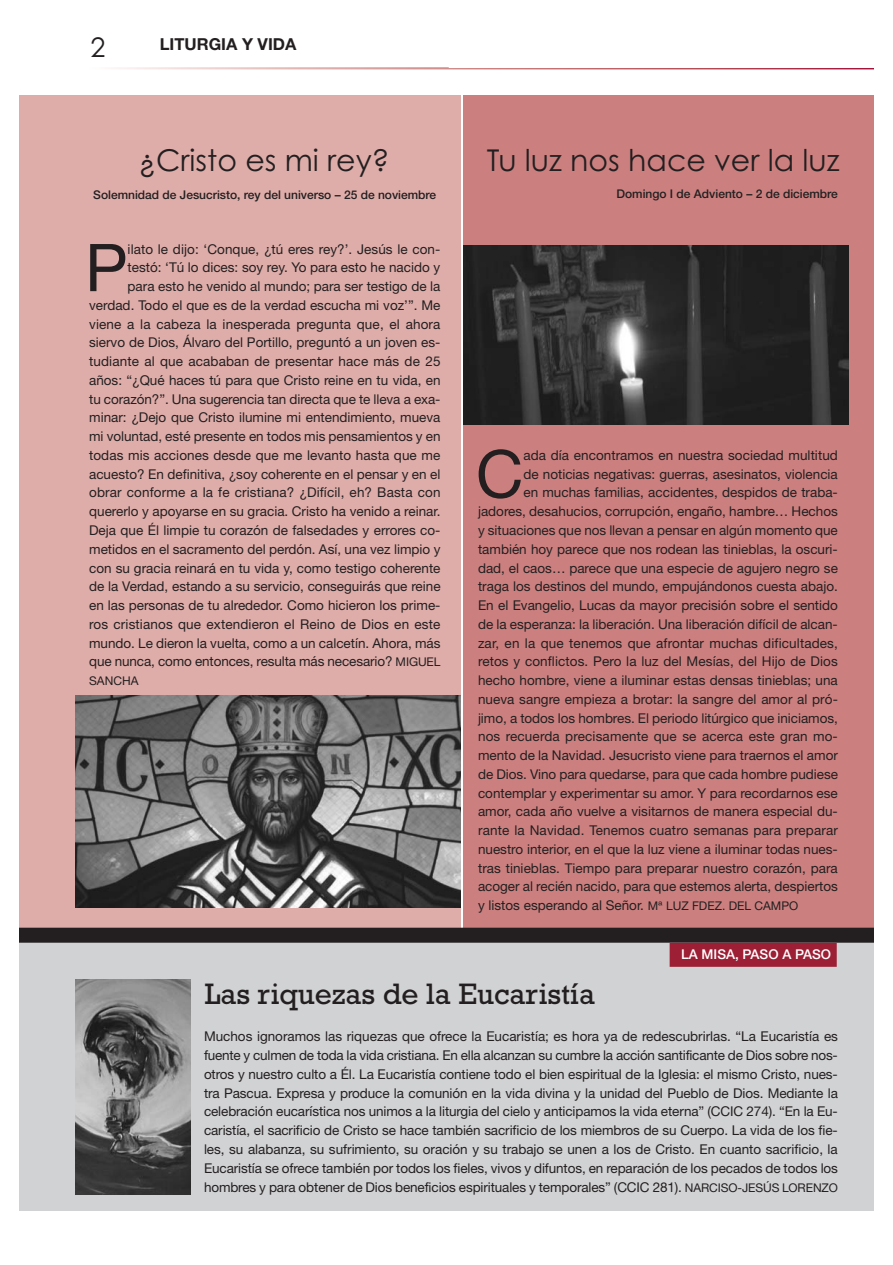
<style>
.page{position:relative;width:893px;height:1265px;background:#fff}
.page>*{position:absolute;margin:0;border:0;box-sizing:border-box;transform-origin:0 0}
.t1{font:66px "Helvetica Neue";color:#231f20}
.t2{font:30px "Century Gothic";color:#231f20}
.t3{font:30px "Rockwell";color:#231f20}
.t4{font:27px "Century Gothic";color:#231f20}
.t5{font:700 16.5px "Helvetica Neue";color:#231f20}
.t6{font:13.5px/18.8px "Helvetica Neue";color:#231f20;text-align:right}
.t7{font:500 13.5px "Helvetica Neue";color:#fff}
.t8{font:500 12px "Helvetica Neue";color:#231f20}
.t9{font:12px "Helvetica Neue";color:#231f20}
.s1{font-size:12px}
</style>
<div class="page">
<div style="left:20px;top:930px;width:853px;height:280px;background:#d1d2d4"></div>
<div style="left:463px;top:96px;width:410px;height:832px;background:#cb807f"></div>
<img style="left:117px;top:67px;width:756px;height:2px">
<div style="left:20px;top:95px;width:440px;height:833px;background:#deada9"></div>
<img style="left:75px;top:979px;width:115px;height:216px">
<img style="left:75px;top:695px;width:385px;height:212px">
<img style="left:463px;top:245px;width:385px;height:179px">
<div style="left:20px;top:927px;width:853px;height:15px;background:#231f20"></div>
<div style="left:669px;top:942px;width:167px;height:24px;background:#9d1f35"></div>
<h3 class="t4" style="left:91px;top:37px;width:16px">2</h3>
<p class="t5" style="left:160px;top:38px;width:138px">LITURGIA Y VIDA</p>
<h2 class="t2" style="left:138px;top:149px;width:253px">¿Cristo es mi rey?</h2>
<p class="t8" style="left:93px;top:191px;width:344px">Solemnidad de Jesucristo, rey del universo – 25 de noviembre</p>
<p class="t6" style="left:89px;top:241px;width:353px">ilato le dijo: ‘Conque, ¿tú eres rey?’. Jesús le con-<br>testó: ‘Tú lo dices: soy rey. Yo para esto he nacido y<br>para esto he venido al mundo; para ser testigo de la verdad. Todo el que es de la verdad escucha mi voz’”. Me viene a la cabeza la inesperada pregunta que, el ahora siervo de Dios, Álvaro del Portillo, preguntó a un joven es&shy;tudiante al que acababan de presentar hace más de 25 años: “¿Qué haces tú para que Cristo reine en tu vida, en tu corazón?”. Una sugerencia tan directa que te lleva a exa&shy;minar: ¿Dejo que Cristo ilumine mi entendimiento, mueva mi voluntad, esté presente en todos mis pensamientos y en todas mis acciones desde que me levanto hasta que me acuesto? En definitiva, ¿soy coherente en el pensar y en el obrar conforme a la fe cristiana? ¿Difícil, eh? Basta con quererlo y apoyarse en su gracia. Cristo ha venido a reinar.<br>Deja que Él limpie tu corazón de falsedades y errores co&shy;metidos en el sacramento del perdón. Así, una vez limpio y con su gracia reinará en tu vida y, como testigo coherente de la Verdad, estando a su servicio, conseguirás que reine en las personas de tu alrededor. Como hicieron los prime&shy;ros cristianos que extendieron el Reino de Dios en este mundo. Le dieron la vuelta, como a un calcetín. Ahora, más que nunca, como entonces, resulta más necesario? <span class="s1">MIGUEL</span></p>
<p class="t9" style="left:89px;top:676px;width:51px">SANCHA</p>
<h1 class="t1" style="left:85px;top:244px;width:44px">P</h1>
<h2 class="t2" style="left:487px;top:149px;width:354px">Tu luz nos hace ver la luz</h2>
<p class="t8" style="left:616px;top:189px;width:223px">Domingo I de Adviento – 2 de diciembre</p>
<h1 class="t1" style="left:476px;top:450px;width:49px">C</h1>
<p class="t6" style="left:523px;top:447px;width:316px">ada día encontramos en nuestra sociedad multitud</p>
<p class="t6" style="left:523px;top:466px;width:316px">de noticias negativas: guerras, asesinatos, violencia</p>
<p class="t6" style="left:523px;top:484px;width:316px">en muchas familias, accidentes, despidos de traba-</p>
<p class="t6" style="left:478px;top:503px;width:361px">jadores, desahucios, corrupción, engaño, hambre… Hechos</p>
<p class="t6" style="left:478px;top:522px;width:361px">y situaciones que nos llevan a pensar en algún momento que</p>
<p class="t6" style="left:478px;top:541px;width:361px">también hoy parece que nos rodean las tinieblas, la oscuri-</p>
<p class="t6" style="left:478px;top:559px;width:361px">dad, el caos… parece que una especie de agujero negro se</p>
<p class="t6" style="left:478px;top:578px;width:361px">traga los destinos del mundo, empujándonos cuesta abajo.</p>
<p class="t6" style="left:478px;top:597px;width:361px">En el Evangelio, Lucas da mayor precisión sobre el sentido</p>
<p class="t6" style="left:478px;top:616px;width:361px">de la esperanza: la liberación. Una liberación difícil de alcan-</p>
<p class="t6" style="left:478px;top:634px;width:361px">zar, en la que tenemos que afrontar muchas dificultades,</p>
<p class="t6" style="left:478px;top:653px;width:361px">retos y conflictos. Pero la luz del Mesías, del Hijo de Dios</p>
<p class="t6" style="left:478px;top:672px;width:361px">hecho hombre, viene a iluminar estas densas tinieblas; una</p>
<p class="t6" style="left:478px;top:691px;width:361px">nueva sangre empieza a brotar: la sangre del amor al pró-</p>
<p class="t6" style="left:478px;top:709px;width:361px">jimo, a todos los hombres. El periodo litúrgico que iniciamos,</p>
<p class="t6" style="left:478px;top:728px;width:361px">nos recuerda precisamente que se acerca este gran mo-</p>
<p class="t6" style="left:478px;top:747px;width:361px">mento de la Navidad. Jesucristo viene para traernos el amor</p>
<p class="t6" style="left:478px;top:766px;width:361px">de Dios. Vino para quedarse, para que cada hombre pudiese</p>
<p class="t6" style="left:478px;top:784px;width:361px">contemplar y experimentar su amor. Y para recordarnos ese</p>
<p class="t6" style="left:478px;top:803px;width:361px">amor, cada año vuelve a visitarnos de manera especial du-</p>
<p class="t6" style="left:478px;top:822px;width:361px">rante la Navidad. Tenemos cuatro semanas para preparar</p>
<p class="t6" style="left:478px;top:841px;width:361px">nuestro interior, en el que la luz viene a iluminar todas nues-</p>
<p class="t6" style="left:478px;top:859px;width:361px">tras tinieblas. Tiempo para preparar nuestro corazón, para</p>
<p class="t6" style="left:478px;top:878px;width:361px">acoger al recién nacido, para que estemos alerta, despiertos</p>
<p class="t6" style="left:478px;top:897px;width:322px">y listos esperando al Señor. <span class="s1">Mª LUZ FDEZ. DEL CAMPO</span></p>
<p class="t7" style="left:681px;top:949px;width:151px">LA MISA, PASO A PASO</p>
<h2 class="t3" style="left:205px;top:984px;width:392px">Las riquezas de la Eucaristía</h2>
<p class="t6" style="left:204px;top:1028px;width:635px;text-align:justify">Muchos ignoramos las riquezas que ofrece la Eucaristía; es hora ya de redescubrirlas. “La Eucaristía es fuente y culmen de toda la vida cristiana. En ella alcanzan su cumbre la acción santificante de Dios sobre nos&shy;otros y nuestro culto a Él. La Eucaristía contiene todo el bien espiritual de la Iglesia: el mismo Cristo, nues&shy;tra Pascua. Expresa y produce la comunión en la vida divina y la unidad del Pueblo de Dios. Mediante la celebración eucarística nos unimos a la liturgia del cielo y anticipamos la vida eterna” (CCIC 274). “En la Eu&shy;caristía, el sacrificio de Cristo se hace también sacrificio de los miembros de su Cuerpo. La vida de los fie&shy;les, su alabanza, su sufrimiento, su oración y su trabajo se unen a los de Cristo. En cuanto sacrificio, la Eucaristía se ofrece también por todos los fieles, vivos y difuntos, en reparación de los pecados de todos los hombres y para obtener de Dios beneficios espirituales y temporales” (CCIC 281). <span class="s1">NARCISO-JESÚS LORENZO</span></p>
</div>
